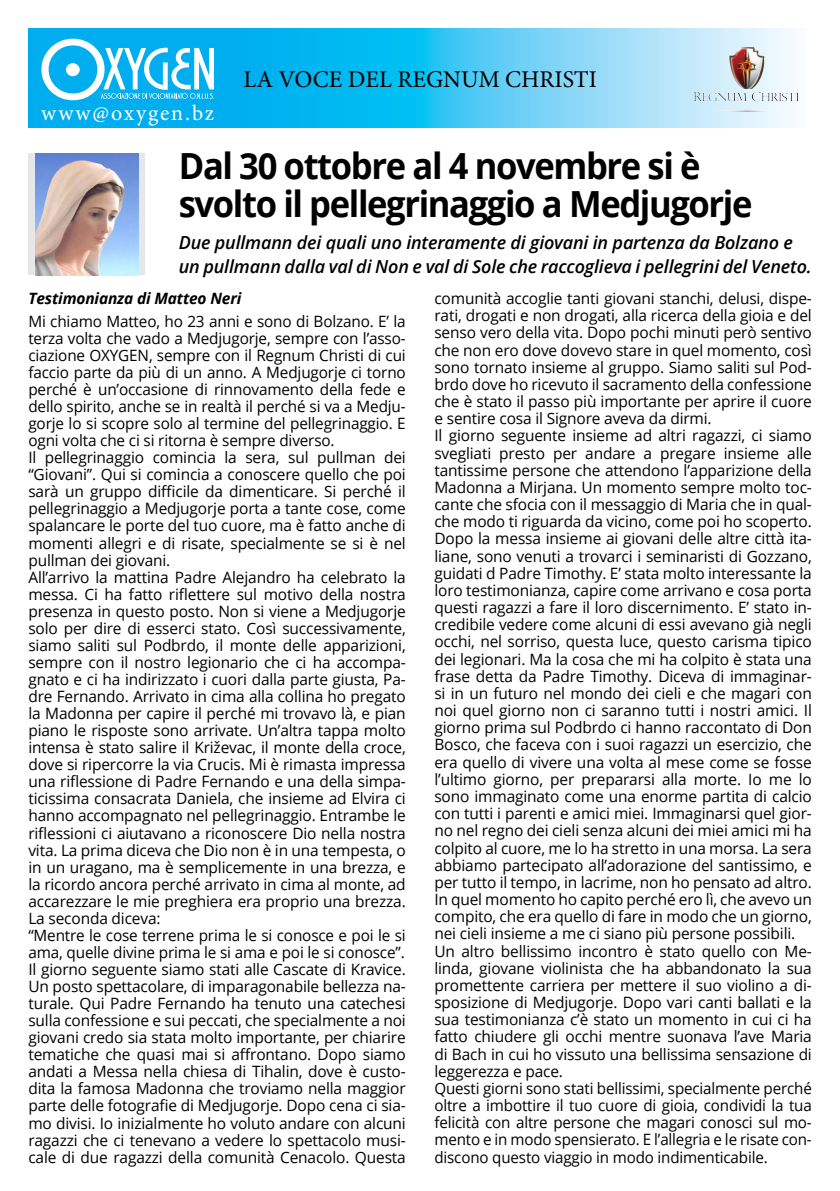
<style>
.page{position:relative;width:840px;height:1191px;background:#fff}
.page>*{position:absolute;margin:0;border:0;box-sizing:border-box;transform-origin:0 0}
.t1{font:700 36px/38px "Open Sans";letter-spacing:-.04em;color:#000;scale:.96 1}
.t2{font:24px "Minion Pro";color:#000}
.t3{font:22px "Minion Pro";letter-spacing:.085em;color:#fff}
.t4{font:italic 600 18px/24px "Open Sans";letter-spacing:-.01em;color:#000}
.t5{font:15.6px/17.2px "Open Sans";letter-spacing:-.01em;color:#000}
.t6{font:italic 700 15.6px "Open Sans";letter-spacing:-.01em;color:#000}
</style>
<div class="page">
<svg style="left:28px;top:28px;width:771px;height:100px;background:#54c9f2"></svg>
<svg style="left:751px;top:92px;width:9px;height:9px"></svg>
<svg style="left:733px;top:47px;width:6px;height:8px"></svg>
<svg style="left:41px;top:39px;width:173px;height:61px"></svg>
<div style="left:28px;top:153px;width:117px;height:122px;background:#e6e7e8"></div>
<img style="left:35px;top:153px;width:103px;height:122px">
<h3 class="t3" style="left:41px;top:98px;width:174px">www@oxygen.bz</h3>
<h2 class="t2" style="left:243px;top:63px;width:355px">LA VOCE DEL REGNUM CHRISTI</h2>
<h1 class="t1" style="left:179px;top:146px;width:599px">Dal 30 ottobre al 4 novembre si è svolto il pellegrinaggio a Medjugorje</h1>
<p class="t4" style="left:179px;top:230px;width:634px">Due pullmann dei quali uno interamente di giovani in partenza da Bolzano e un pullmann dalla val di Non e val di Sole che raccoglieva i pellegrini del Veneto.</p>
<p class="t6" style="left:28px;top:287px;width:214px">Testimonianza di Matteo Neri</p>
<p class="t5" style="left:28px;top:312px;width:379px">Mi chiamo Matteo, ho 23 anni e sono di Bolzano. E’ la terza volta che vado a Medjugorje, sempre con l’asso&shy;ciazione OXYGEN, sempre con il Regnum Christi di cui faccio parte da più di un anno. A Medjugorje ci torno perché è un’occasione di rinnovamento della fede e dello spirito, anche se in realtà il perché si va a Medju&shy;gorje lo si scopre solo al termine del pellegrinaggio. E ogni volta che ci si ritorna è sempre diverso.<br>Il pellegrinaggio comincia la sera, sul pullman dei “Giovani”. Qui si comincia a conoscere quello che poi sarà un gruppo difficile da dimenticare. Si perché il pellegrinaggio a Medjugorje porta a tante cose, come spalancare le porte del tuo cuore, ma è fatto anche di momenti allegri e di risate, specialmente se si è nel pullman dei giovani.<br>All’arrivo la mattina Padre Alejandro ha celebrato la messa. Ci ha fatto riflettere sul motivo della nostra presenza in questo posto. Non si viene a Medjugorje solo per dire di esserci stato. Così successivamente, siamo saliti sul Podbrdo, il monte delle apparizioni, sempre con il nostro legionario che ci ha accompa&shy;gnato e ci ha indirizzato i cuori dalla parte giusta, Pa&shy;dre Fernando. Arrivato in cima alla collina ho pregato la Madonna per capire il perché mi trovavo là, e pian piano le risposte sono arrivate. Un’altra tappa molto intensa è stato salire il Križevac, il monte della croce, dove si ripercorre la via Crucis. Mi è rimasta impressa una riflessione di Padre Fernando e una della simpa&shy;ticissima consacrata Daniela, che insieme ad Elvira ci hanno accompagnato nel pellegrinaggio. Entrambe le riflessioni ci aiutavano a riconoscere Dio nella nostra vita. La prima diceva che Dio non è in una tempesta, o in un uragano, ma è semplicemente in una brezza, e la ricordo ancora perché arrivato in cima al monte, ad accarezzare le mie preghiera era proprio una brezza.<br>La seconda diceva:<br>“Mentre le cose terrene prima le si conosce e poi le si ama, quelle divine prima le si ama e poi le si conosce”.<br>Il giorno seguente siamo stati alle Cascate di Kravice.<br>Un posto spettacolare, di imparagonabile bellezza na&shy;turale. Qui Padre Fernando ha tenuto una catechesi sulla confessione e sui peccati, che specialmente a noi giovani credo sia stata molto importante, per chiarire tematiche che quasi mai si affrontano. Dopo siamo andati a Messa nella chiesa di Tihalin, dove è custo&shy;dita la famosa Madonna che troviamo nella maggior parte delle fotografie di Medjugorje. Dopo cena ci sia&shy;mo divisi. Io inizialmente ho voluto andare con alcuni ragazzi che ci tenevano a vedere lo spettacolo musi&shy;cale di due ragazzi della comunità Cenacolo. Questa</p>
<p class="t5" style="left:434px;top:289px;width:379px">comunità accoglie tanti giovani stanchi, delusi, dispe&shy;rati, drogati e non drogati, alla ricerca della gioia e del senso vero della vita. Dopo pochi minuti però sentivo che non ero dove dovevo stare in quel momento, così sono tornato insieme al gruppo. Siamo saliti sul Pod&shy;brdo dove ho ricevuto il sacramento della confessione che è stato il passo più importante per aprire il cuore e sentire cosa il Signore aveva da dirmi.<br>Il giorno seguente insieme ad altri ragazzi, ci siamo svegliati presto per andare a pregare insieme alle tantissime persone che attendono l’apparizione della Madonna a Mirjana. Un momento sempre molto toc&shy;cante che sfocia con il messaggio di Maria che in qual&shy;che modo ti riguarda da vicino, come poi ho scoperto.<br>Dopo la messa insieme ai giovani delle altre città ita&shy;liane, sono venuti a trovarci i seminaristi di Gozzano, guidati d Padre Timothy. E’ stata molto interessante la loro testimonianza, capire come arrivano e cosa porta questi ragazzi a fare il loro discernimento. E’ stato in&shy;credibile vedere come alcuni di essi avevano già negli occhi, nel sorriso, questa luce, questo carisma tipico dei legionari. Ma la cosa che mi ha colpito è stata una frase detta da Padre Timothy. Diceva di immaginar&shy;si in un futuro nel mondo dei cieli e che magari con noi quel giorno non ci saranno tutti i nostri amici. Il giorno prima sul Podbrdo ci hanno raccontato di Don Bosco, che faceva con i suoi ragazzi un esercizio, che era quello di vivere una volta al mese come se fosse l’ultimo giorno, per prepararsi alla morte. Io me lo sono immaginato come una enorme partita di calcio con tutti i parenti e amici miei. Immaginarsi quel gior&shy;no nel regno dei cieli senza alcuni dei miei amici mi ha colpito al cuore, me lo ha stretto in una morsa. La sera abbiamo partecipato all’adorazione del santissimo, e per tutto il tempo, in lacrime, non ho pensato ad altro.<br>In quel momento ho capito perché ero lì, che avevo un compito, che era quello di fare in modo che un giorno, nei cieli insieme a me ci siano più persone possibili.<br>Un altro bellissimo incontro è stato quello con Me&shy;linda, giovane violinista che ha abbandonato la sua promettente carriera per mettere il suo violino a di&shy;sposizione di Medjugorje. Dopo vari canti ballati e la sua testimonianza c’è stato un momento in cui ci ha fatto chiudere gli occhi mentre suonava l’ave Maria di Bach in cui ho vissuto una bellissima sensazione di leggerezza e pace.<br>Questi giorni sono stati bellissimi, specialmente perché oltre a imbottire il tuo cuore di gioia, condividi la tua felicità con altre persone che magari conosci sul mo&shy;mento e in modo spensierato. E l’allegria e le risate con&shy;discono questo viaggio in modo indimenticabile.</p>
</div>
